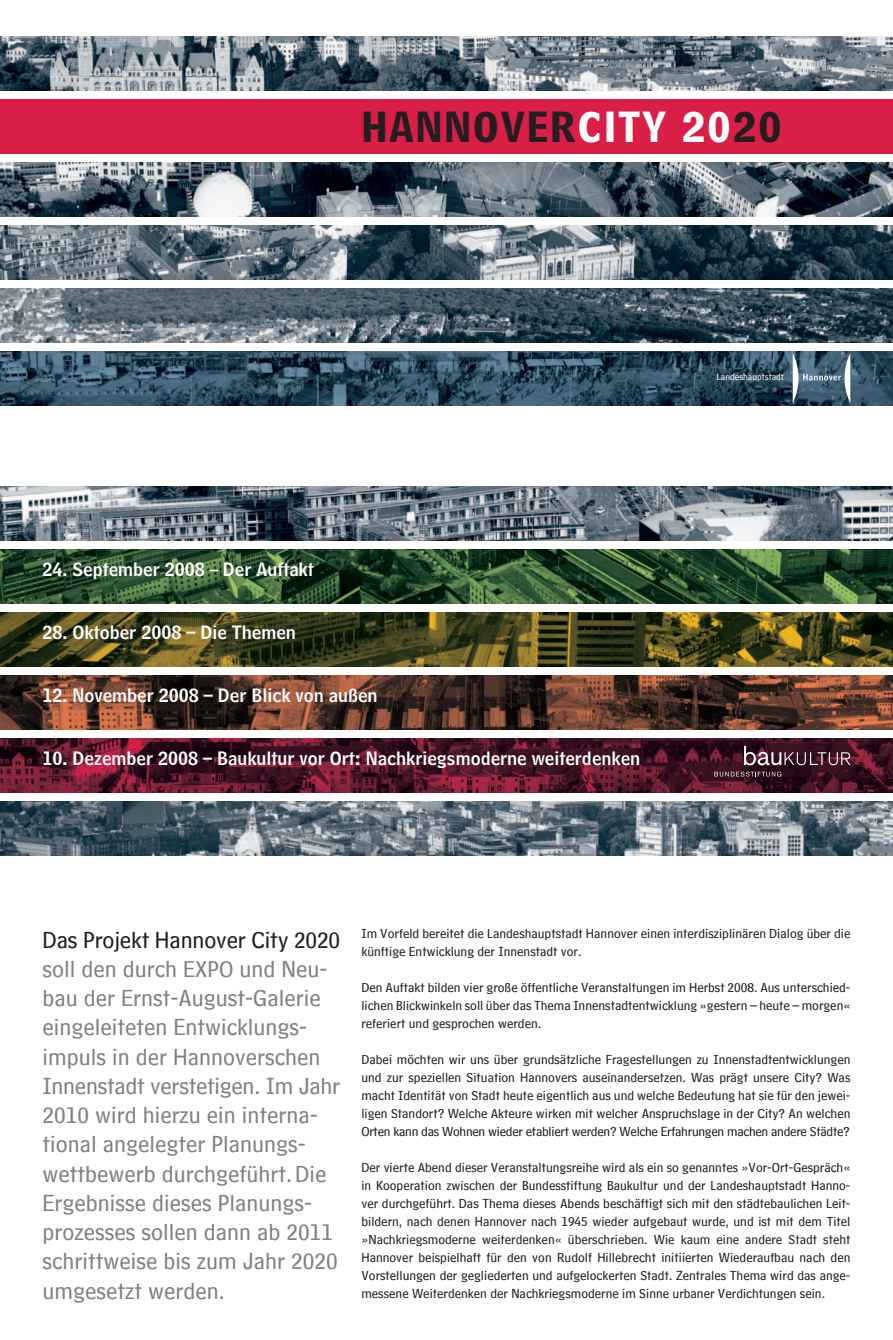
<style>
.page{position:relative;width:893px;height:1340px;background:#fff}
.page>*{position:absolute;margin:0;border:0;box-sizing:border-box;transform-origin:0 0}
.t1{font:36px "HM Big Caps";letter-spacing:.05em;color:#231f20}
.t2{font:24px/29.2px "HM Text";color:#808285}
.t3{font:18px "HM Headline";color:#fff}
.t4{font:13.5px/18px "HM Text";color:#231f20;text-align:justify}
.t5{font:9.45px "HM Text";color:#fff}
.s1{color:#fff}
.s2{font-family:"HM Text"}
.s3{color:#231f20}
.s4{font-size:23.25px;color:#231f20}
.s5{font-size:23.55px}
.s6{font-size:23.25px}
.s7{font-size:13.2px}
</style>
<div class="page">
<img style="left:0;top:801px;width:893px;height:54px">
<img style="left:0;top:486px;width:893px;height:54px">
<img style="left:0;top:288px;width:893px;height:54px">
<img style="left:0;top:36px;width:893px;height:54px">
<img style="left:0;top:162px;width:893px;height:54px">
<img style="left:0;top:225px;width:893px;height:54px">
<img style="left:0;top:549px;width:893px;height:54px">
<img style="left:0;top:612px;width:893px;height:54px">
<img style="left:0;top:675px;width:893px;height:54px">
<img style="left:0;top:738px;width:893px;height:54px">
<img style="left:0;top:351px;width:893px;height:54px">
<div style="left:0;top:99px;width:893px;height:54px;background:#d91e47"></div>
<svg style="left:793px;top:353px;width:57px;height:50px;background:#5c7687"></svg>
<svg style="left:744px;top:746px;width:106px;height:19px;background:#62414e"></svg>
<svg style="left:714px;top:771px;width:67px;height:5px"></svg>
<h1 class="t1" style="left:361px;top:108px;width:422px">HANNOVER<span class="s1">CITY 20</span>20</h1>
<h3 class="t3" style="left:43px;top:562px;width:273px">24. September 2008 <span class="s2">–</span> Der Auftakt</h3>
<h3 class="t3" style="left:43px;top:625px;width:255px">28. Oktober 2008 – Die Themen</h3>
<h3 class="t3" style="left:43px;top:688px;width:337px">12. November 2008 – Der Blick von außen</h3>
<h3 class="t3" style="left:43px;top:751px;width:599px">10. Dezember 2008 – Baukultur vor Ort: Nachkriegsmoderne weiterdenken</h3>
<p class="t5" style="left:717px;top:374px;width:69px">Landeshauptstadt</p>
<p class="t2" style="left:43px;top:926px;width:299px"><span class="s3">Das Projekt Hannover City</span> <span class="s4">2020 </span>soll den durch <span class="s5">EXPO</span> und Neu&shy;bau der Ernst-August-Galerie eingeleiteten Entwicklungs-<br>im puls in der Hannoverschen<br>Innenstadt verstetigen. Im Jahr<br><span class="s6">2010</span> wird hierzu ein interna&shy;tio nal angelegter Planungs&shy;wettbewerb durchgeführt. Die<br>Ergeb nisse dieses Planungs&shy;prozesses sollen dann ab <span class="s6">2011 </span>schrittweise bis zum Jahr <span class="s6">2020 </span>umgesetzt werden.</p>
<p class="t4" style="left:361px;top:925px;width:490px">Im Vorfeld bereitet die Landeshauptstadt Hannover einen interdisziplinären Dialog über die künftige Entwicklung der Innenstadt vor.</p>
<p class="t4" style="left:361px;top:979px;width:490px">Den Auftakt bilden vier große öffentliche Veranstaltungen im Herbst <span class="s7">2008</span>. Aus unterschied&shy;lichen Blickwinkeln soll über das Thema Innenstadtentwicklung »gestern – heute – morgen« referiert und gesprochen werden.</p>
<p class="t4" style="left:361px;top:1051px;width:490px">Dabei möchten wir uns über grundsätzliche Fragestellungen zu Innenstadtentwicklungen und zur speziellen Situation Hannovers auseinandersetzen. Was prägt unsere City? Was macht Identität von Stadt heute eigentlich aus und welche Bedeutung hat sie für den jewei&shy;li gen Standort? Welche Akteure wirken mit welcher Anspruchslage in der City? An welchen Orten kann das Wohnen wieder etabliert werden? Welche Erfahrungen machen andere Städte?</p>
<p class="t4" style="left:361px;top:1159px;width:490px">Der vierte Abend dieser Veranstaltungsreihe wird als ein so genanntes »Vor-Ort-Gespräch« in Kooperation zwischen der Bundesstiftung Baukultur und der Landeshauptstadt Hanno&shy;ver durchgeführt. Das Thema dieses Abends beschäftigt sich mit den städtebaulichen Leit&shy;bildern, nach denen Hannover nach <span class="s7">1945</span> wieder aufgebaut wurde, und ist mit dem Titel »Nachkriegsmoderne weiterdenken« überschrieben. Wie kaum eine andere Stadt steht Hannover beispielhaft für den von Rudolf Hillebrecht initiierten Wiederaufbau nach den Vorstellungen der gegliederten und aufgelockerten Stadt. Zentrales Thema wird das ange&shy;messene Weiterdenken der Nachkriegsmoderne im Sinne urbaner Verdichtungen sein.</p>
</div>
